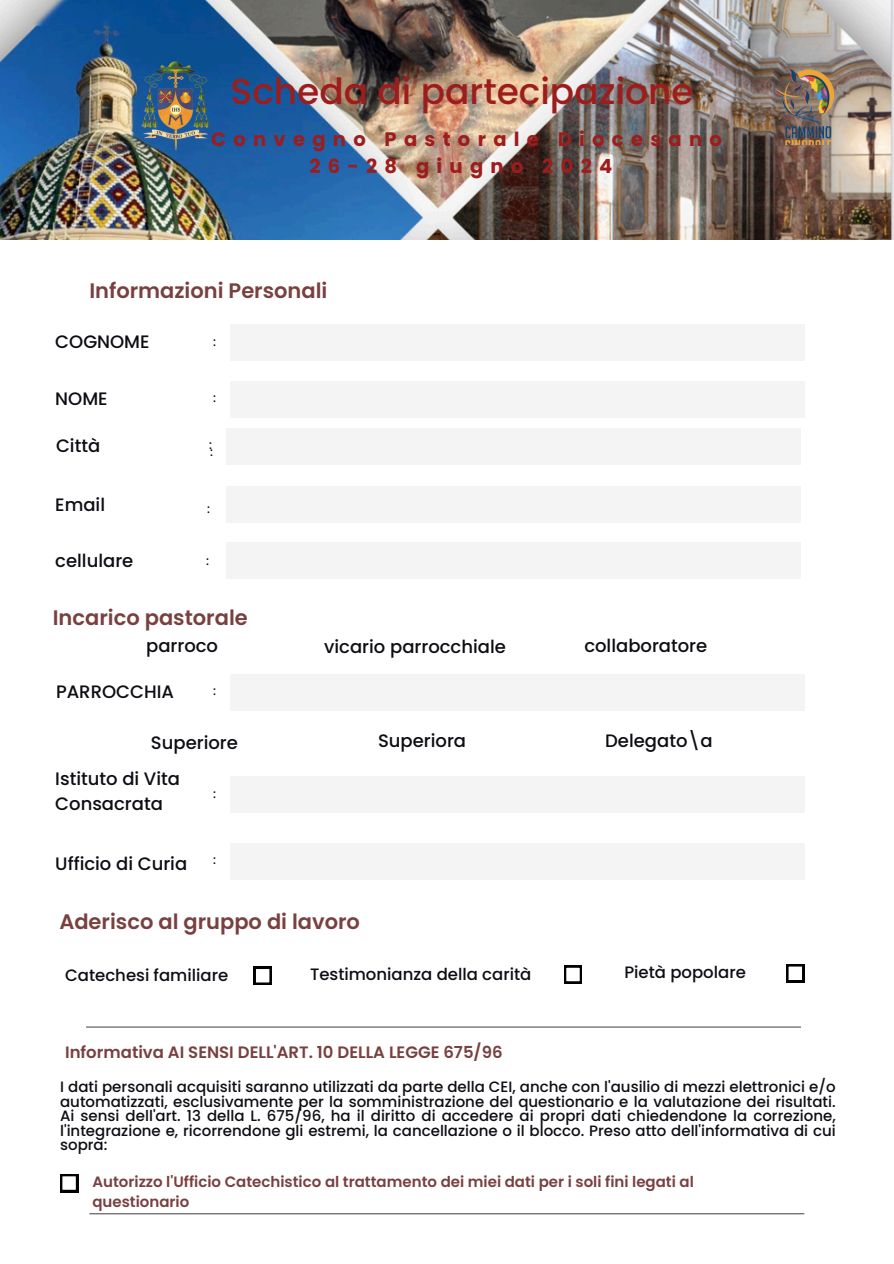
<style>
.page{position:relative;width:894px;height:1264px;background:#fff}
.page>*{position:absolute;margin:0;border:0;box-sizing:border-box;transform-origin:0 0}
.t1{font:500 36px "Poppins";color:#9d1d1d}
.t2{font:600 21px "Poppins";color:#794040}
.t3{font:700 19.5px/27px "Poppins";letter-spacing:.375em;color:#9d1d1d;text-align:center}
.t4{font:500 18px/24.8px "Poppins";color:#0e0d14}
.t5{font:500 16.5px "Poppins";color:#0e0d14}
.t6{font:600 16.5px "Poppins";color:#794040}
.t7{font:500 15px/14.7px "Poppins";color:#0e0d14;text-align:justify}
.t8{font:600 15px/20.2px "Poppins";color:#794040}
.t9{font:500 12px "Poppins";color:#0e0d14}
</style>
<div class="page">
<div style="left:230px;top:324px;width:574px;height:37px;background:#f4f4f4"></div>
<div style="left:230px;top:381px;width:574px;height:37px;background:#f4f4f4"></div>
<div style="left:230px;top:674px;width:574px;height:37px;background:#f4f4f4"></div>
<div style="left:230px;top:776px;width:574px;height:37px;background:#f4f4f4"></div>
<div style="left:226px;top:428px;width:574px;height:36px;background:#f4f4f4"></div>
<div style="left:226px;top:486px;width:574px;height:37px;background:#f4f4f4"></div>
<div style="left:226px;top:542px;width:574px;height:37px;background:#f4f4f4"></div>
<svg style="left:786px;top:964px;width:18px;height:18px"></svg>
<svg style="left:253px;top:966px;width:18px;height:18px"></svg>
<svg style="left:564px;top:965px;width:18px;height:18px"></svg>
<hr style="left:89px;top:1213px;width:715px;height:1px;background:#545454">
<hr style="left:86px;top:1026px;width:714px;height:1px;background:#545454">
<svg style="left:60px;top:1174px;width:18px;height:17px"></svg>
<img style="left:0;top:0;width:893px;height:240px">
<img style="left:137px;top:58px;width:76px;height:97px">
<img style="left:774px;top:69px;width:59px;height:75px">
<div style="left:230px;top:843px;width:574px;height:36px;background:#f4f4f4"></div>
<p class="t1" style="left:230px;top:66px;width:464px">Scheda di partecipazione</p>
<p class="t3" style="left:211px;top:125px;width:512px">Convegno Pastorale Diocesano<br>26-28 giugno 2024</p>
<h1 class="t2" style="left:89px;top:276px;width:239px">Informazioni Personali</h1>
<h2 class="t4" style="left:55px;top:329px;width:96px">COGNOME</h2>
<h3 class="t4" style="left:55px;top:386px;width:54px">NOME</h3>
<h3 class="t9" style="left:213px;top:333px;width:4px">:</h3>
<h4 class="t9" style="left:213px;top:390px;width:4px">:</h4>
<h4 class="t4" style="left:56px;top:433px;width:46px">Città</h4>
<h3 class="t9" style="left:209px;top:436px;width:4px">:</h3>
<p class="t9" style="left:210px;top:443px;width:4px">:</p>
<p class="t4" style="left:55px;top:492px;width:51px">Email</p>
<h4 class="t9" style="left:207px;top:500px;width:4px">:</h4>
<h4 class="t4" style="left:55px;top:548px;width:79px">cellulare</h4>
<h4 class="t9" style="left:206px;top:552px;width:4px">:</h4>
<h4 class="t2" style="left:53px;top:602px;width:196px">Incarico pastorale</h4>
<p class="t4" style="left:146px;top:633px;width:73px">parroco</p>
<h2 class="t4" style="left:324px;top:634px;width:183px">vicario parrocchiale</h2>
<h4 class="t4" style="left:584px;top:633px;width:124px">collaboratore</h4>
<p class="t4" style="left:56px;top:679px;width:119px">PARROCCHIA</p>
<p class="t9" style="left:213px;top:683px;width:4px">:</p>
<h4 class="t4" style="left:151px;top:730px;width:88px">Superiore</h4>
<h4 class="t4" style="left:378px;top:728px;width:90px">Superiora</h4>
<h4 class="t4" style="left:605px;top:728px;width:109px">Delegato\a</h4>
<h4 class="t4" style="left:55px;top:766px;width:126px">Istituto di Vita<br>Consacrata</h4>
<h4 class="t9" style="left:213px;top:785px;width:4px">:</h4>
<p class="t4" style="left:55px;top:851px;width:133px">Ufficio di Curia</p>
<p class="t9" style="left:213px;top:851px;width:4px">:</p>
<h2 class="t2" style="left:59px;top:907px;width:302px">Aderisco al gruppo di lavoro</h2>
<h4 class="t5" style="left:65px;top:963px;width:164px">Catechesi familiare</h4>
<p class="t5" style="left:310px;top:962px;width:223px">Testimonianza della carità</p>
<h4 class="t5" style="left:624px;top:961px;width:123px">Pietà popolare</h4>
<p class="t6" style="left:65px;top:1040px;width:439px">Informativa AI SENSI DELL'ART. 10 DELLA LEGGE 675/96</p>
<h2 class="t7" style="left:60px;top:1079px;width:776px">I dati personali acquisiti saranno utilizzati da parte della CEI, anche con l'ausilio di mezzi elettronici e/o automatizzati, esclusivamente per la somministrazione del questionario e la valutazione dei risultati.<br>Ai sensi dell'art. 13 della L. 675/96, ha il diritto di accedere ai propri dati chiedendone la correzione, l'integrazione e, ricorrendone gli estremi, la cancellazione o il blocco. Preso atto dell'informativa di cui sopra:</h2>
<h4 class="t8" style="left:92px;top:1171px;width:602px">Autorizzo l'Ufficio Catechistico al trattamento dei miei dati per i soli fini legati al questionario</h4>
</div>
